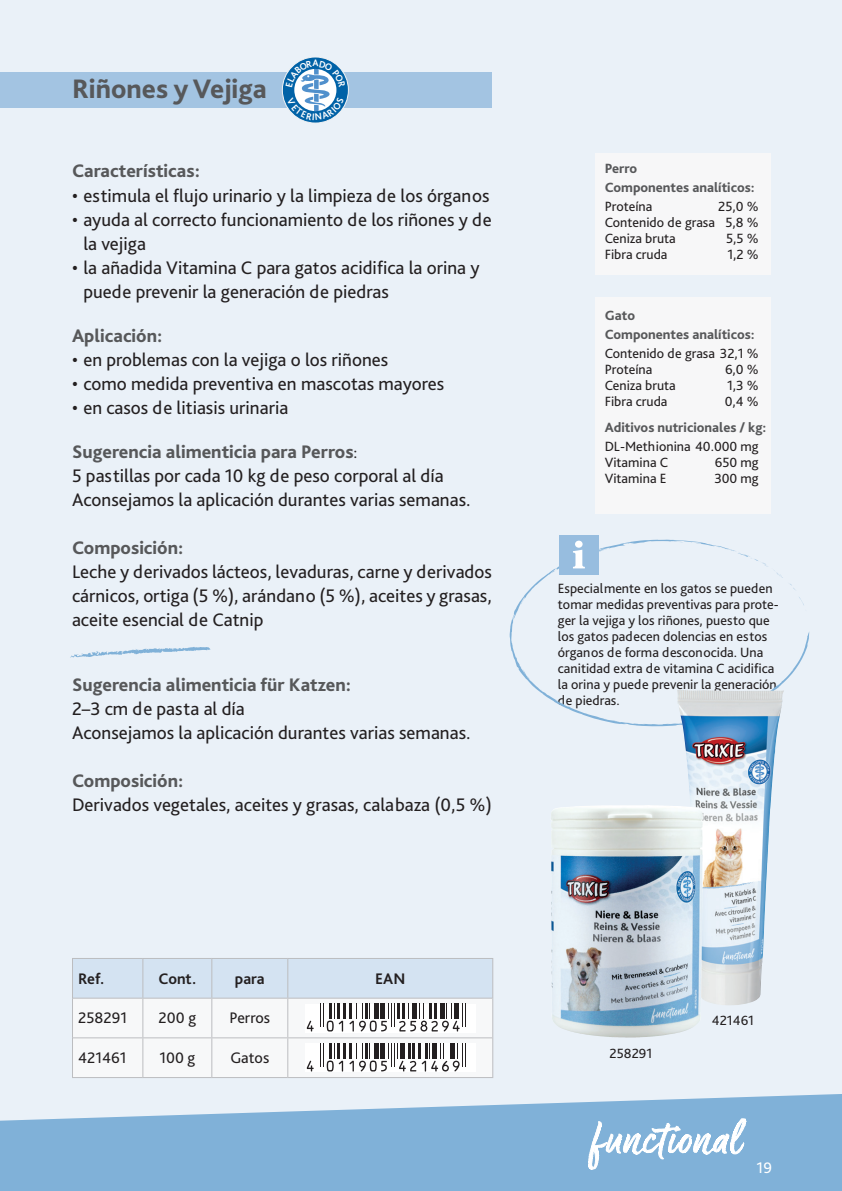
<style>
.page{position:relative;width:842px;height:1191px;background:#eaf1f8}
.page>*{position:absolute;margin:0;border:0;box-sizing:border-box;transform-origin:0 0}
.t1{font:50px "Good Karma";letter-spacing:.025em;color:#fff}
.t2{font:800 28px "Bliss Pro";color:#57585a}
.Fliess{font:19px "Bliss Pro";color:#231f20}
.halbe_Leerzeile{font:19px/24px "Bliss Pro";color:#231f20;text-align:justify}
.halbe_Leerzeile-2{font:800 19px "Bliss Pro";color:#57585a}
.Tabellen_Merkmale{font:16px "Bliss Pro";color:#231f20}
.Tabelle{font:700 16px "Bliss Pro";color:#231f20}
.Tabelle-2{font:16px "Bliss Pro";color:#231f20}
.Tabellen_Merkmale-2{font:700 16px "Bliss Pro";color:#231f20}
.t3{font:16px "Bliss Pro";color:#fff}
.halbe_Leerzeile-3{font:14px/16px "Bliss Pro";color:#231f20}
.halbe_Leerzeile-4{font:800 14px/19px "Bliss Pro";color:#57585a}
.Fliess-2{font:14px "Bliss Pro";color:#231f20}
.s1{font-weight:400;font-size:16.6px;color:#231f20}
.s2{font-weight:400;color:#231f20}
</style>
<div class="page">
<svg style="left:0;top:1094px;width:842px;height:97px;fill:#80b1d8"></svg>
<svg style="left:580px;top:1117px;width:168px;height:59px;background:#92bcdd"></svg>
<div style="left:0;top:72px;width:492px;height:36px;background:#a3c4e2"></div>
<hr style="left:72px;top:1077px;width:71px;height:1px;background:#bcbdc0">
<hr style="left:143px;top:1077px;width:69px;height:1px;background:#bcbdc0">
<hr style="left:212px;top:1077px;width:76px;height:1px;background:#bcbdc0">
<hr style="left:288px;top:1077px;width:205px;height:1px;background:#bcbdc0">
<svg style="left:72px;top:958px;width:421px;height:119px"></svg>
<div style="left:595px;top:153px;width:175px;height:121px;background:#f7f7f8"></div>
<div style="left:595px;top:298px;width:175px;height:216px;background:#f7f7f8"></div>
<svg style="left:70px;top:647px;width:141px;height:10px"></svg>
<svg style="left:510px;top:540px;width:299px;height:186px"></svg>
<svg style="left:705px;top:543px;width:101px;height:68px"></svg>
<svg style="left:665px;top:539px;width:20px;height:4px"></svg>
<svg style="left:532px;top:682px;width:10px;height:8px"></svg>
<div style="left:559px;top:534px;width:40px;height:40px;background:#97bddf"></div>
<svg style="left:573px;top:540px;width:12px;height:28px"></svg>
<img style="left:677px;top:690px;width:107px;height:315px">
<img style="left:551px;top:805px;width:123px;height:232px">
<svg style="left:282px;top:57px;width:67px;height:66px"></svg>
<svg style="left:286px;top:60px;width:60px;height:60px;background:#68a1cc"></svg>
<p class="t2" style="left:72px;top:71px;width:196px">Riñones y Vejiga</p>
<p class="halbe_Leerzeile-2" style="left:72px;top:159px;width:129px">Características:</p>
<p class="Fliess" style="left:72px;top:183px;width:419px">• estimula el flujo urinario y la limpieza de los órganos</p>
<p class="Fliess" style="left:72px;top:207px;width:421px">• ayuda al correcto funcionamiento de los riñones y de</p>
<p class="Fliess" style="left:83px;top:231px;width:64px">la vejiga</p>
<p class="Fliess" style="left:72px;top:255px;width:409px">• la añadida Vitamina C para gatos acidifica la orina y</p>
<p class="Fliess" style="left:83px;top:279px;width:307px">puede prevenir la generación de piedras</p>
<p class="halbe_Leerzeile-2" style="left:72px;top:324px;width:92px">Aplicación:</p>
<p class="Fliess" style="left:72px;top:348px;width:318px">• en problemas con la vejiga o los riñones</p>
<p class="Fliess" style="left:72px;top:372px;width:374px">• como medida preventiva en mascotas mayores</p>
<p class="Fliess" style="left:72px;top:396px;width:218px">• en casos de litiasis urinaria</p>
<p class="halbe_Leerzeile-2" style="left:72px;top:440px;width:287px">Sugerencia alimenticia para Perros<span class="s1">:</span></p>
<p class="Fliess" style="left:72px;top:464px;width:373px">5 pastillas por cada 10 kg de peso corporal al día</p>
<p class="Fliess" style="left:72px;top:488px;width:400px">Aconsejamos la aplicación durantes varias semanas.</p>
<p class="halbe_Leerzeile-2" style="left:72px;top:536px;width:113px">Composición:</p>
<p class="halbe_Leerzeile" style="left:72px;top:559px;width:421px">Leche y derivados lácteos, levaduras, carne y derivados cárnicos, ortiga (5 %), arándano (5 %), aceites y grasas, aceite esencial de Catnip</p>
<p class="halbe_Leerzeile-2" style="left:72px;top:673px;width:281px">Sugerencia alimenticia für Katzen:</p>
<p class="Fliess" style="left:72px;top:697px;width:174px">2–3 cm de pasta al día</p>
<p class="Fliess" style="left:72px;top:721px;width:400px">Aconsejamos la aplicación durantes varias semanas.</p>
<p class="halbe_Leerzeile-2" style="left:72px;top:769px;width:113px">Composición:</p>
<p class="halbe_Leerzeile" style="left:72px;top:792px;width:421px">Derivados vegetales, aceites y grasas, calabaza (0,5 %)</p>
<p class="Tabellen_Merkmale-2" style="left:78px;top:968px;width:28px">Ref.</p>
<p class="Tabelle" style="left:158px;top:968px;width:39px">Cont.</p>
<p class="Tabelle" style="left:235px;top:968px;width:31px">para</p>
<p class="Tabelle" style="left:375px;top:968px;width:32px">EAN</p>
<p class="Tabelle-2" style="left:78px;top:1008px;width:50px">258291</p>
<p class="Tabellen_Merkmale" style="left:159px;top:1008px;width:39px">200 g</p>
<p class="Tabellen_Merkmale" style="left:229px;top:1008px;width:42px">Perros</p>
<p class="Tabelle-2" style="left:78px;top:1047px;width:50px">421461</p>
<p class="Tabellen_Merkmale" style="left:159px;top:1047px;width:37px">100 g</p>
<p class="Tabellen_Merkmale" style="left:230px;top:1047px;width:40px">Gatos</p>
<p class="halbe_Leerzeile-4" style="left:605px;top:158px;width:34px">Perro</p>
<p class="halbe_Leerzeile-4" style="left:605px;top:177px;width:152px">Componentes analíticos:<br><span class="s2">Proteína</span></p>
<p class="halbe_Leerzeile-3" style="left:718px;top:198px;width:42px">25,0 %</p>
<p class="halbe_Leerzeile-3" style="left:605px;top:214px;width:155px">Contenido de grasa 5,8 %</p>
<p class="halbe_Leerzeile-3" style="left:605px;top:230px;width:73px">Ceniza bruta</p>
<p class="halbe_Leerzeile-3" style="left:726px;top:230px;width:34px">5,5 %</p>
<p class="halbe_Leerzeile-3" style="left:605px;top:246px;width:64px">Fibra cruda</p>
<p class="halbe_Leerzeile-3" style="left:727px;top:246px;width:33px">1,2 %</p>
<p class="halbe_Leerzeile-4" style="left:605px;top:305px;width:32px">Gato</p>
<p class="halbe_Leerzeile-4" style="left:605px;top:324px;width:152px">Componentes analíticos:</p>
<p class="halbe_Leerzeile-3" style="left:605px;top:345px;width:155px">Contenido de grasa 32,1 %<br>Proteína</p>
<p class="halbe_Leerzeile-3" style="left:725px;top:361px;width:35px">6,0 %</p>
<p class="halbe_Leerzeile-3" style="left:605px;top:377px;width:73px">Ceniza bruta</p>
<p class="halbe_Leerzeile-3" style="left:727px;top:377px;width:33px">1,3 %</p>
<p class="halbe_Leerzeile-3" style="left:605px;top:393px;width:64px">Fibra cruda</p>
<p class="halbe_Leerzeile-3" style="left:725px;top:393px;width:35px">0,4 %</p>
<p class="halbe_Leerzeile-4" style="left:605px;top:417px;width:163px">Aditivos nutricionales / kg:</p>
<p class="Fliess-2" style="left:605px;top:437px;width:155px">DL-Methionina 40.000 mg</p>
<p class="Fliess-2" style="left:605px;top:453px;width:65px">Vitamina C</p>
<p class="Fliess-2" style="left:715px;top:453px;width:45px">650 mg</p>
<p class="Fliess-2" style="left:605px;top:469px;width:63px">Vitamina E</p>
<p class="Fliess-2" style="left:714px;top:469px;width:46px">300 mg</p>
<p class="halbe_Leerzeile-3" style="left:558px;top:580px;width:222px">Especialmente en los gatos se pueden tomar medidas preventivas para prote&shy;ger la vejiga y los riñones, puesto que los gatos padecen dolencias en estos órganos de forma desconocida. Una canitidad extra de vitamina C acidifica la orina y puede prevenir la generación de piedras.</p>
<p class="halbe_Leerzeile-3" style="left:609px;top:1044px;width:44px">258291</p>
<p class="halbe_Leerzeile-3" style="left:712px;top:1012px;width:44px">421461</p>
<h1 class="t1" style="left:590px;top:1109px;width:153px">functional</h1>
<p class="t3" style="left:757px;top:1158px;width:17px">19</p>
</div>
